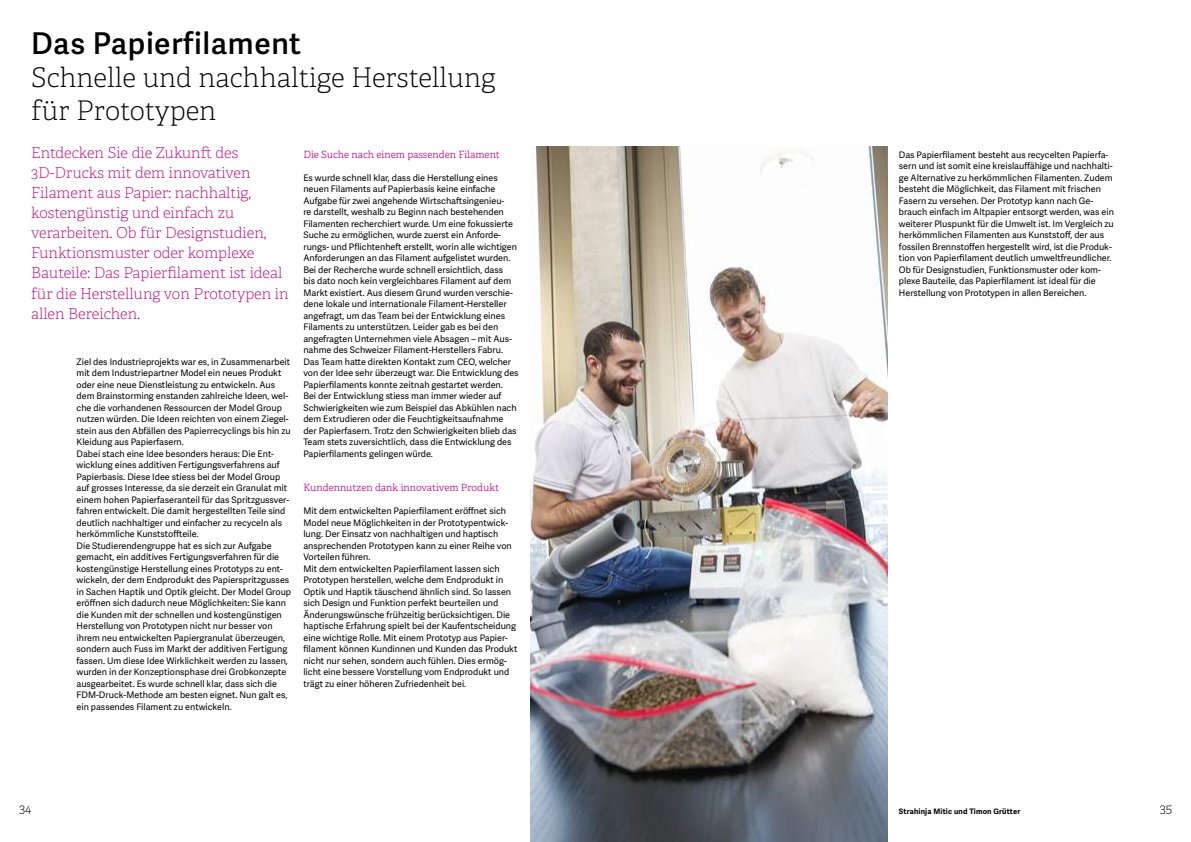
<style>
.page{position:relative;width:1191px;height:842px;background:#fff}
.page>*{position:absolute;margin:0;border:0;box-sizing:border-box;transform-origin:0 0}
.t1{font:600 30px "Adelle Sans";letter-spacing:.02em;color:#000}
.t2{font:100 27px/33px "Adelle";color:#000}
.t3{font:100 15px/20.1px "Adelle";color:#be097f}
.t4{font:100 13px "Adelle";color:#000}
.t5{font:300 10px "Adelle";color:#be097f}
.t6{font:9px/11.5px "Adelle Sans";color:#000}
.t7{font:700 7.5px "Adelle Sans";letter-spacing:.02em;color:#000}
</style>
<div class="page">
<img style="left:530px;top:146px;width:357px;height:696px">
<h1 class="t1" style="left:31px;top:26px;width:271px">Das Papierfilament</h1>
<h2 class="t2" style="left:31px;top:61px;width:466px">Schnelle und nachhaltige Herstellung für Prototypen</h2>
<p class="t3" style="left:31px;top:143px;width:259px">Entdecken Sie die Zukunft des<br>3D-Drucks mit dem innovativen<br>Filament aus Papier: nachhaltig, kostengünstig und einfach zu verarbeiten. Ob für Designstudien,<br>Funktionsmuster oder komplexe<br>Bauteile: Das Papierfilament ist ideal für die Herstellung von Prototypen in allen Bereichen.</p>
<p class="t6" style="left:77px;top:356px;width:216px">Ziel des Industrieprojekts war es, in Zusammenarbeit mit dem Industriepartner Model ein neues Produkt oder eine neue Dienstleistung zu entwickeln. Aus dem Brainstorming enstanden zahlreiche Ideen, wel&shy;che die vorhandenen Ressourcen der Model Group nutzen würden. Die Ideen reichten von einem Ziegel&shy;stein aus den Abfällen des Papierrecyclings bis hin zu Kleidung aus Papierfasern.<br>Dabei stach eine Idee besonders heraus: Die Ent&shy;wicklung eines additiven Fertigungsverfahrens auf Papierbasis. Diese Idee stiess bei der Model Group auf grosses Interesse, da sie derzeit ein Granulat mit einem hohen Papierfaseranteil für das Spritzgussver&shy;fahren entwickelt. Die damit hergestellten Teile sind deutlich nachhaltiger und einfacher zu recyceln als herkömmliche Kunststoffteile.<br>Die Studierendengruppe hat es sich zur Aufgabe gemacht, ein additives Fertigungsverfahren für die kostengünstige Herstellung eines Prototyps zu ent&shy;wickeln, der dem Endprodukt des Papierspritzgusses in Sachen Haptik und Optik gleicht. Der Model Group eröffnen sich dadurch neue Möglichkeiten: Sie kann die Kunden mit der schnellen und kostengünstigen Herstellung von Prototypen nicht nur besser von ihrem neu entwickelten Papiergranulat überzeugen, sondern auch Fuss im Markt der additiven Fertigung fassen. Um diese Idee Wirklichkeit werden zu lassen, wurden in der Konzeptionsphase drei Grobkonzepte ausgearbeitet. Es wurde schnell klar, dass sich die FDM-Druck-Methode am besten eignet. Nun galt es, ein passendes Filament zu entwickeln.</p>
<p class="t5" style="left:303px;top:148px;width:198px">Die Suche nach einem passenden Filament</p>
<p class="t6" style="left:303px;top:172px;width:217px">Es wurde schnell klar, dass die Herstellung eines neuen Filaments auf Papierbasis keine einfache Aufgabe für zwei angehende Wirtschaftsingenieu-<br>re darstellt, weshalb zu Beginn nach bestehenden Filamenten recherchiert wurde. Um eine fokussierte Suche zu ermöglichen, wurde zuerst ein Anforde&shy;rungs- und Pflichtenheft erstellt, worin alle wichtigen Anforderungen an das Filament aufgelistet wurden.<br>Bei der Recherche wurde schnell ersichtlich, dass<br>bis dato noch kein vergleichbares Filament auf dem Markt existiert. Aus diesem Grund wurden verschie&shy;dene lokale und internationale Filament-Hersteller angefragt, um das Team bei der Entwicklung eines Filaments zu unterstützen. Leider gab es bei den angefragten Unternehmen viele Absagen – mit Aus&shy;nahme des Schweizer Filament-Herstellers Fabru.<br>Das Team hatte direkten Kontakt zum CEO, welcher von der Idee sehr überzeugt war. Die Entwicklung des Papierfilaments konnte zeitnah gestartet werden.<br>Bei der Entwicklung stiess man immer wieder auf Schwierigkeiten wie zum Beispiel das Abkühlen nach dem Extrudieren oder die Feuchtigkeitsaufnahme der Papierfasern. Trotz den Schwierigkeiten blieb das Team stets zuversichtlich, dass die Entwicklung des Papierfilaments gelingen würde.</p>
<p class="t5" style="left:303px;top:482px;width:197px">Kundennutzen dank innovativem Produkt</p>
<p class="t6" style="left:303px;top:506px;width:215px">Mit dem entwickelten Papierfilament eröffnet sich Model neue Möglichkeiten in der Prototypentwick&shy;lung. Der Einsatz von nachhaltigen und haptisch ansprechenden Prototypen kann zu einer Reihe von Vorteilen führen.<br>Mit dem entwickelten Papierfilament lassen sich Prototypen herstellen, welche dem Endprodukt in Optik und Haptik täuschend ähnlich sind. So lassen sich Design und Funktion perfekt beurteilen und Änderungswünsche frühzeitig berücksichtigen. Die haptische Erfahrung spielt bei der Kaufentscheidung eine wichtige Rolle. Mit einem Prototyp aus Papier&shy;filament können Kundinnen und Kunden das Produkt nicht nur sehen, sondern auch fühlen. Dies ermög&shy;licht eine bessere Vorstellung vom Endprodukt und trägt zu einer höheren Zufriedenheit bei.</p>
<p class="t6" style="left:899px;top:149px;width:216px">Das Papierfilament besteht aus recycelten Papierfa&shy;sern und ist somit eine kreislauffähige und nachhalti&shy;ge Alternative zu herkömmlichen Filamenten. Zudem besteht die Möglichkeit, das Filament mit frischen Fasern zu versehen. Der Prototyp kann nach Ge&shy;brauch einfach im Altpapier entsorgt werden, was ein weiterer Pluspunkt für die Umwelt ist. Im Vergleich zu herkömmlichen Filamenten aus Kunststoff, der aus fossilen Brennstoffen hergestellt wird, ist die Produk&shy;tion von Papierfilament deutlich umweltfreundlicher.<br>Ob für Designstudien, Funktionsmuster oder kom&shy;plexe Bauteile, das Papierfilament ist ideal für die Herstellung von Prototypen in allen Bereichen.</p>
<h3 class="t4" style="left:19px;top:801px;width:14px">34</h3>
<h3 class="t4" style="left:1159px;top:801px;width:14px">35</h3>
<p class="t7" style="left:899px;top:806px;width:123px">Strahinja Mitic und Timon Grütter</p>
</div>
